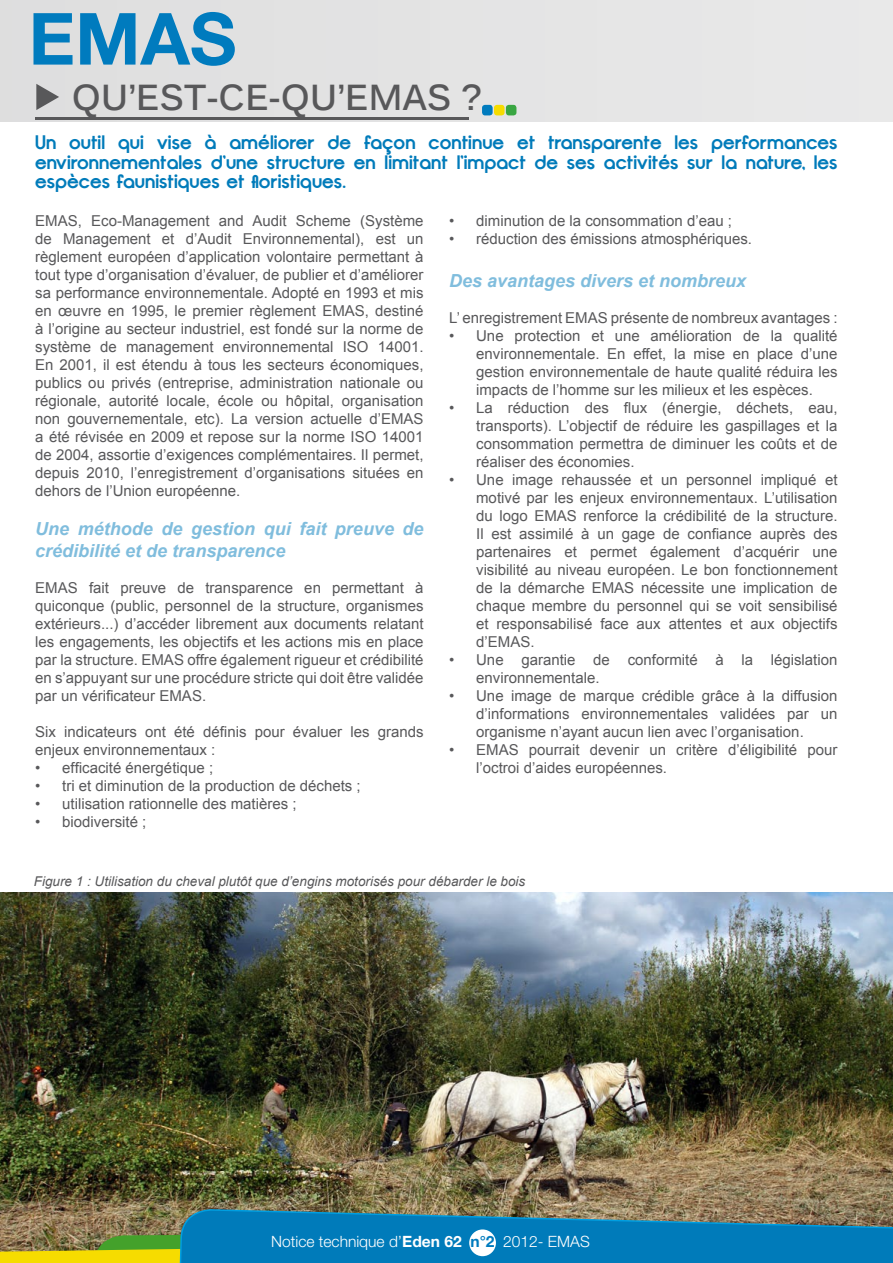
<style>
.page{position:relative;width:893px;height:1263px;background:#fff}
.page>*{position:absolute;margin:0;border:0;box-sizing:border-box;transform-origin:0 0}
.t1{font:700 72px "Helvetica Neue";color:#007bbe}
.t2{font:700 36px "Kalinga";color:#58585a}
.t3{font:700 19.5px/19.5px "Opificio";color:#007bba;text-align:justify}
.t4{font:italic 700 18px/21.6px "Arial";color:#80bddd}
.t5{font:300 15.6px "Helvetica Neue";color:#fff}
.t6{font:15px/18px "Arial";color:#58585a;text-align:justify}
.t7{font:italic 13.5px "Arial";color:#58585a}
.s1{font-weight:700}
.s2{font-weight:700;color:#007bbe}
</style>
<div class="page">
<img style="left:0;top:892px;width:893px;height:320px">
<svg style="left:0;top:1212px;width:94px;height:51px;background:#a58f40"></svg>
<svg style="left:94px;top:1208px;width:799px;height:55px;background:#277f9d"></svg>
<div style="left:469px;top:1229px;width:27px;height:27px;background:#fff;border-radius:50%"></div>
<div style="left:0;top:0;width:893px;height:122px;background:#e4e4e4"></div>
<svg style="left:36px;top:84px;width:23px;height:26px"></svg>
<hr style="left:35px;top:118px;width:434px;height:2px;background:#58585a">
<div style="left:482px;top:105px;width:11px;height:10px;background:#007bbe;border-radius:3px"></div>
<div style="left:494px;top:105px;width:11px;height:10px;background:#f6dc00;border-radius:3px"></div>
<div style="left:506px;top:105px;width:10px;height:10px;background:#39a642;border-radius:3px"></div>
<h1 class="t1" style="left:29px;top:-6px;width:210px">EMAS</h1>
<h2 class="t2" style="left:72px;top:73px;width:412px">QU’EST-CE-QU’EMAS ?</h2>
<h3 class="t3" style="left:35px;top:133px;width:804px">Un outil qui vise à améliorer de façon continue et transparente les performances environnementales d’une structure en limitant l’impact de ses activités sur la nature, les espèces faunistiques et floristiques.</h3>
<p class="t6" style="left:35px;top:212px;width:390px">EMAS, Eco-Management and Audit Scheme (Système de management et d’audit environnemental), est un règlement européen d’application volontaire permettant à tout type d’organisation d’évaluer, de publier et d’améliorer sa performance environnementale. Adopté en 1993 et mis en œuvre en 1995, le premier règlement EMAS, destiné à l’origine au secteur industriel, est fondé sur la norme de système de management environnemental ISO 14001.<br>En 2001, il est étendu à tous les secteurs économiques, publics ou privés (entreprise, administration nationale ou régionale, autorité locale, école ou hôpital, organisation non gouvernementale, etc). La version actuelle d’EMAS a été révisée en 2009 et repose sur la norme ISO 14001 de 2004, assortie d’exigences complémentaires. Il permet, depuis 2010, l’enregistrement d’organisations situées en dehors de l’Union européenne.</p>
<p class="t4" style="left:35px;top:519px;width:390px">Une méthode de gestion qui fait preuve de crédibilité et de transparence</p>
<p class="t6" style="left:35px;top:579px;width:390px">EMAS fait preuve de transparence en permettant à quiconque (public, personnel de la structure, organismes extérieurs...) d’accéder librement aux documents relatant les engagements, les objectifs et les actions mis en place par la structure. EMAS offre également rigueur et crédibilité en s’appuyant sur une procédure stricte qui doit être validée par un vérificateur EMAS.</p>
<p class="t6" style="left:35px;top:723px;width:390px">Six indicateurs ont été définis pour évaluer les grands enjeux environnementaux :</p>
<p class="t6" style="left:35px;top:759px;width:179px">• efficacité énergétique ;</p>
<p class="t6" style="left:35px;top:777px;width:327px">• tri et diminution de la production de déchets ;</p>
<p class="t6" style="left:35px;top:795px;width:263px">• utilisation rationnelle des matières ;</p>
<p class="t6" style="left:35px;top:813px;width:113px">• biodiversité ;</p>
<p class="t6" style="left:449px;top:212px;width:284px">• diminution de la consommation d’eau ;</p>
<p class="t6" style="left:449px;top:230px;width:304px">• réduction des émissions atmosphériques.</p>
<p class="t4" style="left:449px;top:270px;width:299px">Des avantages divers et nombreux</p>
<p class="t6" style="left:449px;top:309px;width:390px">L’ enregistrement EMAS présente de nombreux avantages :</p>
<p class="t6" style="left:476px;top:327px;width:363px;text-indent:-27px">• Une protection et une amélioration de la qualité environnementale. En effet, la mise en place d’une gestion environnementale de haute qualité réduira les impacts de l’homme sur les milieux et les espèces.</p>
<p class="t6" style="left:476px;top:399px;width:363px;text-indent:-27px">• La réduction des flux (énergie, déchets, eau, transports). L’objectif de réduire les gaspillages et la consommation permettra de diminuer les coûts et de réaliser des économies.</p>
<p class="t6" style="left:476px;top:471px;width:363px;text-indent:-27px">• Une image rehaussée et un personnel impliqué et motivé par les enjeux environnementaux. L’utilisation du logo EMAS renforce la crédibilité de la structure.<br>Il est assimilé à un gage de confiance auprès des partenaires et permet également d’acquérir une visibilité au niveau européen. Le bon fonctionnement de la démarche EMAS nécessite une implication de chaque membre du personnel qui se voit sensibilisé et responsabilisé face aux attentes et aux objectifs d’EMAS.</p>
<p class="t6" style="left:476px;top:651px;width:363px;text-indent:-27px">• Une garantie de conformité à la législation environnementale.</p>
<p class="t6" style="left:476px;top:687px;width:363px;text-indent:-27px">• Une image de marque crédible grâce à la diffusion d’informations environnementales validées par un organisme n’ayant aucun lien avec l’organisation.</p>
<p class="t6" style="left:476px;top:741px;width:363px;text-indent:-27px">• EMAS pourrait devenir un critère d’éligibilité pour l’octroi d’aides européennes.</p>
<p class="t7" style="left:34px;top:873px;width:493px">Figure 1 : Utilisation du cheval plutôt que d’engins motorisés pour débarder le bois</p>
<p class="t5" style="left:271px;top:1232px;width:288px">Notice technique d’<span class="s1">Eden 62</span> <span class="s2">n°2</span> 2012- EMAS</p>
</div>
